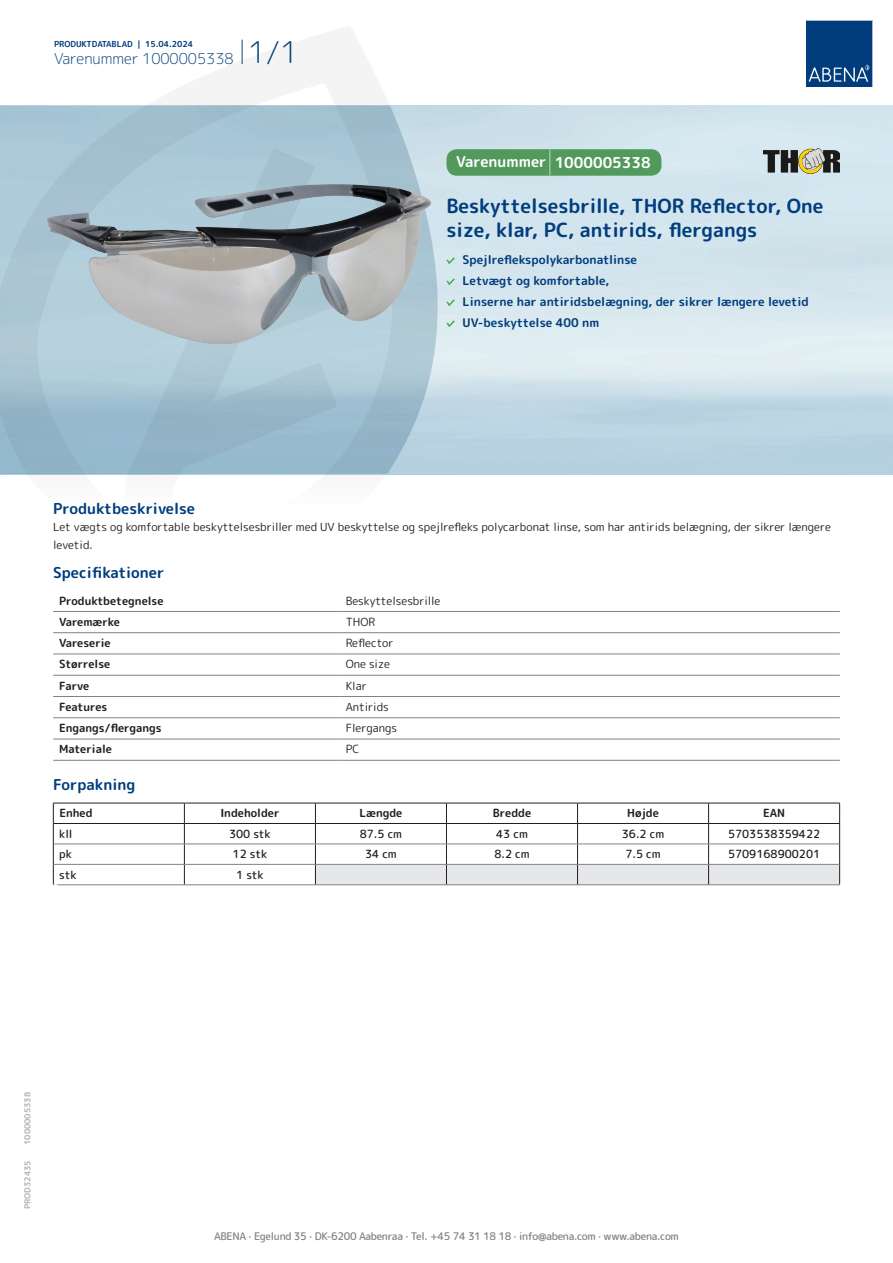
<style>
.page{position:relative;width:893px;height:1263px;background:#fff}
.page>*{position:absolute;margin:0;border:0;box-sizing:border-box;transform-origin:0 0}
.t1{font:700 19.5px/24px "Rounded Mplus 1 c";color:#013d7d}
.t2{font:700 15px "Rounded Mplus 1 c";color:#013d7d}
.t3{font:300 15px "Rounded Mplus 1 c";color:#013d7d}
.t4{font:700 15px "Rounded Mplus 1 c";color:#fff}
.t5{font:700 12px/21px "Rounded Mplus 1 c";color:#013d7d}
.t6{font:11.25px/18px "Rounded Mplus 1 c";color:#231f20}
.t7{font:700 11.25px "Rounded Mplus 1 c";color:#231f20}
.t8{font:500 11.25px "Rounded Mplus 1 c";color:#231f20}
.t9{font:500 10.5px "Rounded Mplus 1 c";letter-spacing:-.03em;color:#808285}
.t10{font:700 10.5px "Rounded Mplus 1 c";color:#fff}
.t11{font:700 8.25px "Rounded Mplus 1 c";color:#013d7d}
.t12{font:700 8.25px "Rounded Mplus 1 c";color:#b2b3b7}
.s1{font-size:30px}
.s2{font-size:25.5px}
</style>
<div class="page">
<img style="left:439px;top:106px;width:454px;height:368px">
<svg style="left:0;top:26px;width:439px;height:449px"></svg>
<svg style="left:0;top:106px;width:438px;height:368px;background:#a4c2d2"></svg>
<svg style="left:242px;top:40px;width:1px;height:24px"></svg>
<svg style="left:806px;top:20px;width:67px;height:67px;background:#144b86"></svg>
<img style="left:47px;top:184px;width:386px;height:162px">
<hr style="left:53px;top:611px;width:287px;height:1px;background:#808285">
<hr style="left:340px;top:611px;width:500px;height:1px;background:#808285">
<hr style="left:53px;top:632px;width:287px;height:1px;background:#808285">
<hr style="left:340px;top:632px;width:500px;height:1px;background:#808285">
<hr style="left:53px;top:654px;width:287px;height:1px;background:#808285">
<hr style="left:340px;top:654px;width:500px;height:1px;background:#808285">
<hr style="left:53px;top:675px;width:287px;height:1px;background:#808285">
<hr style="left:340px;top:675px;width:500px;height:1px;background:#808285">
<hr style="left:53px;top:696px;width:287px;height:1px;background:#808285">
<hr style="left:340px;top:696px;width:500px;height:1px;background:#808285">
<hr style="left:53px;top:717px;width:287px;height:1px;background:#808285">
<hr style="left:340px;top:717px;width:500px;height:1px;background:#808285">
<hr style="left:53px;top:739px;width:287px;height:1px;background:#808285">
<hr style="left:340px;top:739px;width:500px;height:1px;background:#808285">
<hr style="left:53px;top:760px;width:287px;height:1px;background:#808285">
<hr style="left:340px;top:760px;width:500px;height:1px;background:#808285">
<hr style="left:53px;top:803px;width:131px;height:1px;background:#231f20">
<hr style="left:184px;top:803px;width:131px;height:1px;background:#231f20">
<hr style="left:53px;top:823px;width:131px;height:1px;background:#231f20">
<hr style="left:184px;top:823px;width:131px;height:1px;background:#231f20">
<svg style="left:53px;top:803px;width:1px;height:81px"></svg>
<svg style="left:184px;top:803px;width:1px;height:81px"></svg>
<svg style="left:315px;top:803px;width:525px;height:81px"></svg>
<hr style="left:54px;top:844px;width:130px;height:1px;background:#808285">
<hr style="left:184px;top:844px;width:131px;height:1px;background:#808285">
<hr style="left:315px;top:844px;width:131px;height:1px;background:#808285">
<hr style="left:446px;top:844px;width:131px;height:1px;background:#808285">
<hr style="left:577px;top:844px;width:132px;height:1px;background:#808285">
<hr style="left:709px;top:844px;width:130px;height:1px;background:#808285">
<hr style="left:54px;top:864px;width:130px;height:1px;background:#808285">
<hr style="left:184px;top:864px;width:131px;height:1px;background:#808285">
<hr style="left:315px;top:864px;width:131px;height:1px;background:#808285">
<hr style="left:446px;top:864px;width:131px;height:1px;background:#808285">
<hr style="left:577px;top:864px;width:132px;height:1px;background:#808285">
<hr style="left:709px;top:864px;width:130px;height:1px;background:#808285">
<hr style="left:53px;top:884px;width:131px;height:1px;background:#808285">
<hr style="left:184px;top:884px;width:131px;height:1px;background:#808285">
<hr style="left:315px;top:884px;width:131px;height:1px;background:#808285">
<hr style="left:446px;top:884px;width:131px;height:1px;background:#808285">
<hr style="left:577px;top:884px;width:132px;height:1px;background:#808285">
<hr style="left:709px;top:884px;width:131px;height:1px;background:#808285">
<svg style="left:446px;top:257px;width:9px;height:7px"></svg>
<svg style="left:446px;top:278px;width:9px;height:7px"></svg>
<svg style="left:446px;top:299px;width:9px;height:7px"></svg>
<svg style="left:446px;top:320px;width:9px;height:7px"></svg>
<div style="left:446px;top:149px;width:215px;height:27px;background:#52995c;border-radius:10px"></div>
<img style="left:763px;top:148px;width:77px;height:25px">
<p class="t11" style="left:54px;top:38px;width:141px">PRODUKTDATABLAD | 15.04.2024</p>
<h2 class="t3" style="left:54px;top:48px;width:246px">Varenummer 1000005338 <span class="s1">1/1</span></h2>
<h2 class="t4" style="left:456px;top:152px;width:196px">Varenummer <span class="s2">|</span> 1000005338</h2>
<h1 class="t1" style="left:446px;top:194px;width:378px">Beskyttelsesbrille, THOR Reflector, One size, klar, PC, antirids, flergangs</h1>
<p class="t5" style="left:463px;top:249px;width:348px">Spejlreflekspolykarbonatlinse<br>Letvægt og komfortable,<br>Linserne har antiridsbelægning, der sikrer længere levetid UV-beskyttelse 400 nm</p>
<h2 class="t2" style="left:53px;top:498px;width:143px">Produktbeskrivelse</h2>
<p class="t6" style="left:53px;top:517px;width:779px">Let vægts og komfortable beskyttelsesbriller med UV beskyttelse og spejlrefleks polycarbonat linse, som har antirids belægning, der sikrer længere levetid.</p>
<h2 class="t2" style="left:53px;top:562px;width:113px">Specifikationer</h2>
<p class="t7" style="left:59px;top:592px;width:106px">Produktbetegnelse</p>
<p class="t6" style="left:346px;top:591px;width:96px">Beskyttelsesbrille</p>
<p class="t7" style="left:59px;top:614px;width:62px">Varemærke</p>
<p class="t6" style="left:346px;top:613px;width:31px">THOR</p>
<p class="t7" style="left:59px;top:635px;width:53px">Vareserie</p>
<p class="t6" style="left:346px;top:634px;width:49px">Reflector</p>
<p class="t7" style="left:59px;top:656px;width:53px">Størrelse</p>
<p class="t6" style="left:346px;top:655px;width:46px">One size</p>
<p class="t7" style="left:59px;top:678px;width:32px">Farve</p>
<p class="t6" style="left:346px;top:676px;width:23px">Klar</p>
<p class="t7" style="left:59px;top:699px;width:50px">Features</p>
<p class="t6" style="left:346px;top:698px;width:45px">Antirids</p>
<p class="t7" style="left:59px;top:720px;width:104px">Engangs/flergangs</p>
<p class="t6" style="left:346px;top:719px;width:53px">Flergangs</p>
<p class="t7" style="left:59px;top:741px;width:54px">Materiale</p>
<p class="t6" style="left:346px;top:740px;width:15px">PC</p>
<h2 class="t2" style="left:53px;top:774px;width:84px">Forpakning</h2>
<p class="t7" style="left:59px;top:805px;width:35px">Enhed</p>
<p class="t7" style="left:220px;top:805px;width:61px">Indeholder</p>
<p class="t7" style="left:359px;top:805px;width:44px">Længde</p>
<p class="t7" style="left:493px;top:805px;width:40px">Bredde</p>
<p class="t7" style="left:627px;top:805px;width:33px">Højde</p>
<p class="t7" style="left:763px;top:805px;width:24px">EAN</p>
<p class="t8" style="left:59px;top:826px;width:15px">kll</p>
<p class="t8" style="left:229px;top:826px;width:43px">300 stk</p>
<p class="t8" style="left:360px;top:826px;width:44px">87.5 cm</p>
<p class="t8" style="left:496px;top:826px;width:33px">43 cm</p>
<p class="t8" style="left:622px;top:826px;width:44px">36.2 cm</p>
<p class="t8" style="left:728px;top:826px;width:94px">5703538359422</p>
<p class="t8" style="left:59px;top:846px;width:14px">pk</p>
<p class="t8" style="left:233px;top:846px;width:36px">12 stk</p>
<p class="t8" style="left:365px;top:846px;width:33px">34 cm</p>
<p class="t8" style="left:494px;top:846px;width:37px">8.2 cm</p>
<p class="t8" style="left:625px;top:846px;width:37px">7.5 cm</p>
<p class="t8" style="left:728px;top:846px;width:94px">5709168900201</p>
<p class="t8" style="left:59px;top:867px;width:19px">stk</p>
<p class="t8" style="left:236px;top:867px;width:29px">1 stk</p>
<p class="t10" style="left:53px;top:880px;width:7px">*</p>
<p class="t12" style="left:22px;top:1145px;width:54px;rotate:-90deg">1000005338</p>
<p class="t12" style="left:22px;top:1209px;width:50px;rotate:-90deg">PROD32435</p>
<p class="t9" style="left:214px;top:1229px;width:466px">ABENA · Egelund 35 · DK-6200 Aabenraa · Tel. +45 74 31 18 18 · info@abena.com · www.abena.com</p>
</div>
